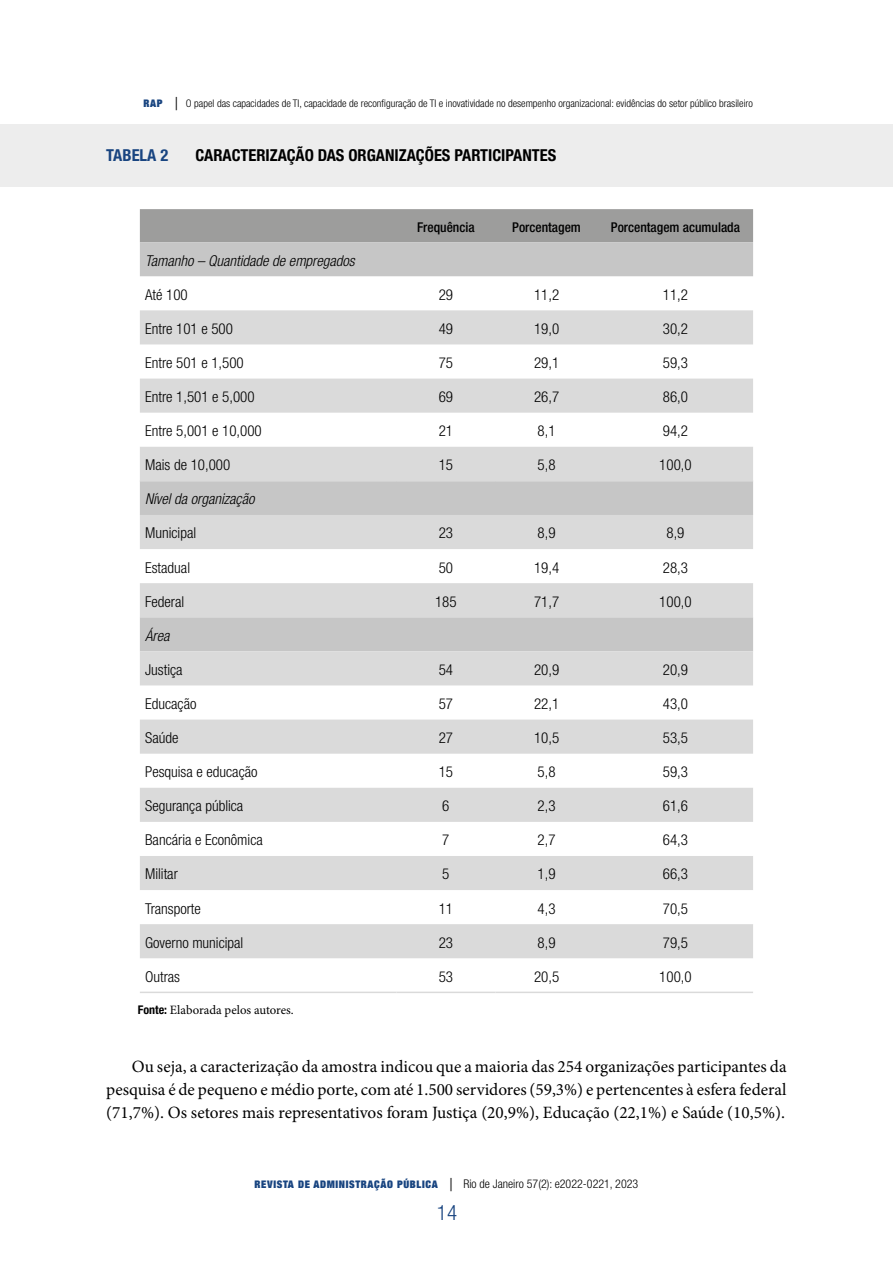
<style>
.page{position:relative;width:893px;height:1263px;background:#fff}
.page>*{position:absolute;margin:0;border:0;box-sizing:border-box;transform-origin:0 0}
.t1{font:300 condensed 21px "Helvetica Neue LT Std";color:#184480}
.t2{font:17.25px/23.1px "Minion Pro";color:#000;text-align:justify}
.t3{font:700 condensed 16.5px "Helvetica Neue LT Std";color:#000}
.t4{font:700 condensed 16.5px "Helvetica Neue LT Std";color:#184480}
.t5{font:300 condensed 15px "Helvetica Neue LT Std";color:#000}
.t6{font:italic 300 condensed 15px "Helvetica Neue LT Std";color:#000}
.t7{font:500 condensed 13.5px "Helvetica Neue LT Std";color:#000}
.t8{font:12.75px "Minion Pro";color:#000}
.t9{font:300 condensed 12px "Helvetica Neue LT Std";color:#000}
.t10{font:300 condensed 10.5px "Helvetica Neue LT Std";color:#000}
.s1{font-family:"Helvetica Neue";font-weight:900;font-stretch:expanded;color:#184480}
.s2{font-size:18px}
.s3{font-family:"Helvetica Neue LT Std";font-weight:700;font-stretch:condensed;font-size:12px}
.s4{font-family:"Helvetica Neue";font-weight:900;font-stretch:expanded;font-size:10.5px;color:#184480}
</style>
<div class="page">
<div style="left:0;top:124px;width:893px;height:63px;background:#ededed"></div>
<div style="left:140px;top:209px;width:613px;height:33px;background:#9d9d9c"></div>
<div style="left:140px;top:242px;width:613px;height:35px;background:#c6c6c6"></div>
<svg style="left:140px;top:310px;width:613px;height:648px;fill:#dadada"></svg>
<hr style="left:140px;top:991px;width:256px;height:2px;background:#dadada">
<hr style="left:396px;top:991px;width:99px;height:2px;background:#dadada">
<hr style="left:495px;top:991px;width:103px;height:2px;background:#dadada">
<hr style="left:598px;top:991px;width:155px;height:2px;background:#dadada">
<hr style="left:140px;top:480px;width:256px;height:2px;background:#dadada">
<hr style="left:396px;top:480px;width:99px;height:2px;background:#dadada">
<hr style="left:495px;top:480px;width:103px;height:2px;background:#dadada">
<hr style="left:598px;top:480px;width:155px;height:2px;background:#dadada">
<p class="t10" style="left:143px;top:98px;width:611px"><span class="s1">RAP</span> <span class="s2">|</span> O papel das capacidades de TI, capacidade de reconfiguração de TI e inovatividade no desempenho organizacional: evidências do setor público brasileiro</p>
<p class="t4" style="left:106px;top:145px;width:63px">TABELA 2</p>
<p class="t3" style="left:196px;top:145px;width:362px">CARACTERIZAÇÃO DAS ORGANIZAÇÕES PARTICIPANTES</p>
<p class="t7" style="left:417px;top:219px;width:59px">Frequência</p>
<p class="t7" style="left:512px;top:219px;width:70px">Porcentagem</p>
<p class="t7" style="left:611px;top:219px;width:131px">Porcentagem acumulada</p>
<p class="t6" style="left:145px;top:252px;width:211px">Tamanho – Quantidade de empregados</p>
<p class="t5" style="left:145px;top:286px;width:44px">Até 100</p>
<p class="t5" style="left:439px;top:286px;width:16px">29</p>
<p class="t5" style="left:534px;top:286px;width:27px">11,2</p>
<p class="t5" style="left:663px;top:286px;width:27px">11,2</p>
<p class="t5" style="left:145px;top:320px;width:89px">Entre 101 e 500</p>
<p class="t5" style="left:439px;top:320px;width:16px">49</p>
<p class="t5" style="left:534px;top:320px;width:27px">19,0</p>
<p class="t5" style="left:663px;top:320px;width:27px">30,2</p>
<p class="t5" style="left:145px;top:354px;width:100px">Entre 501 e 1,500</p>
<p class="t5" style="left:439px;top:354px;width:16px">75</p>
<p class="t5" style="left:534px;top:354px;width:27px">29,1</p>
<p class="t5" style="left:663px;top:354px;width:27px">59,3</p>
<p class="t5" style="left:145px;top:388px;width:111px">Entre 1,501 e 5,000</p>
<p class="t5" style="left:439px;top:388px;width:16px">69</p>
<p class="t5" style="left:534px;top:388px;width:27px">26,7</p>
<p class="t5" style="left:663px;top:388px;width:27px">86,0</p>
<p class="t5" style="left:145px;top:422px;width:118px">Entre 5,001 e 10,000</p>
<p class="t5" style="left:439px;top:422px;width:16px">21</p>
<p class="t5" style="left:538px;top:422px;width:20px">8,1</p>
<p class="t5" style="left:663px;top:422px;width:27px">94,2</p>
<p class="t5" style="left:145px;top:456px;width:87px">Mais de 10,000</p>
<p class="t5" style="left:439px;top:456px;width:16px">15</p>
<p class="t5" style="left:538px;top:456px;width:20px">5,8</p>
<p class="t5" style="left:659px;top:456px;width:34px">100,0</p>
<p class="t6" style="left:145px;top:490px;width:111px">Nível da organização</p>
<p class="t5" style="left:145px;top:524px;width:53px">Municipal</p>
<p class="t5" style="left:439px;top:524px;width:16px">23</p>
<p class="t5" style="left:538px;top:524px;width:19px">8,9</p>
<p class="t5" style="left:666px;top:524px;width:19px">8,9</p>
<p class="t5" style="left:145px;top:559px;width:46px">Estadual</p>
<p class="t5" style="left:439px;top:559px;width:16px">50</p>
<p class="t5" style="left:534px;top:559px;width:27px">19,4</p>
<p class="t5" style="left:663px;top:559px;width:27px">28,3</p>
<p class="t5" style="left:145px;top:593px;width:41px">Federal</p>
<p class="t5" style="left:435px;top:593px;width:23px">185</p>
<p class="t5" style="left:534px;top:593px;width:27px">71,7</p>
<p class="t5" style="left:659px;top:593px;width:34px">100,0</p>
<p class="t6" style="left:145px;top:627px;width:26px">Área</p>
<p class="t5" style="left:145px;top:661px;width:39px">Justiça</p>
<p class="t5" style="left:439px;top:661px;width:16px">54</p>
<p class="t5" style="left:534px;top:661px;width:27px">20,9</p>
<p class="t5" style="left:663px;top:661px;width:27px">20,9</p>
<p class="t5" style="left:145px;top:695px;width:53px">Educação</p>
<p class="t5" style="left:439px;top:695px;width:16px">57</p>
<p class="t5" style="left:534px;top:695px;width:27px">22,1</p>
<p class="t5" style="left:663px;top:695px;width:27px">43,0</p>
<p class="t5" style="left:145px;top:729px;width:35px">Saúde</p>
<p class="t5" style="left:439px;top:729px;width:16px">27</p>
<p class="t5" style="left:534px;top:729px;width:27px">10,5</p>
<p class="t5" style="left:663px;top:729px;width:27px">53,5</p>
<p class="t5" style="left:145px;top:763px;width:114px">Pesquisa e educação</p>
<p class="t5" style="left:439px;top:763px;width:16px">15</p>
<p class="t5" style="left:538px;top:763px;width:19px">5,8</p>
<p class="t5" style="left:663px;top:763px;width:27px">59,3</p>
<p class="t5" style="left:145px;top:797px;width:100px">Segurança pública</p>
<p class="t5" style="left:442px;top:797px;width:9px">6</p>
<p class="t5" style="left:538px;top:797px;width:19px">2,3</p>
<p class="t5" style="left:663px;top:797px;width:27px">61,6</p>
<p class="t5" style="left:145px;top:831px;width:119px">Bancária e Econômica</p>
<p class="t5" style="left:442px;top:831px;width:9px">7</p>
<p class="t5" style="left:538px;top:831px;width:19px">2,7</p>
<p class="t5" style="left:663px;top:831px;width:27px">64,3</p>
<p class="t5" style="left:145px;top:865px;width:34px">Militar</p>
<p class="t5" style="left:442px;top:865px;width:9px">5</p>
<p class="t5" style="left:538px;top:865px;width:19px">1,9</p>
<p class="t5" style="left:663px;top:865px;width:27px">66,3</p>
<p class="t5" style="left:145px;top:900px;width:57px">Transporte</p>
<p class="t5" style="left:439px;top:900px;width:16px">11</p>
<p class="t5" style="left:538px;top:900px;width:19px">4,3</p>
<p class="t5" style="left:663px;top:900px;width:27px">70,5</p>
<p class="t5" style="left:145px;top:934px;width:100px">Governo municipal</p>
<p class="t5" style="left:439px;top:934px;width:16px">23</p>
<p class="t5" style="left:538px;top:934px;width:19px">8,9</p>
<p class="t5" style="left:663px;top:934px;width:27px">79,5</p>
<p class="t5" style="left:145px;top:968px;width:37px">Outras</p>
<p class="t5" style="left:439px;top:968px;width:16px">53</p>
<p class="t5" style="left:534px;top:968px;width:27px">20,5</p>
<p class="t5" style="left:659px;top:968px;width:34px">100,0</p>
<p class="t8" style="left:138px;top:1001px;width:157px"><span class="s3">Fonte:</span> Elaborada pelos autores.</p>
<p class="t2" style="left:106px;top:1055px;width:682px;text-indent:26px">Ou seja, a caracterização da amostra indicou que a maioria das 254 organizações participantes da pesquisa é de pequeno e médio porte, com até 1.500 servidores (59,3%) e pertencentes à esfera federal (71,7%). Os setores mais representativos foram Justiça (20,9%), Educação (22,1%) e Saúde (10,5%).</p>
<p class="t9" style="left:255px;top:1176px;width:385px"><span class="s4">REVISTA DE ADMINISTRAÇÃO PÚBLICA</span> <span class="s2">|</span> Rio de Janeiro 57(2): e2022-0221, 2023</p>
<h1 class="t1" style="left:437px;top:1200px;width:22px">14</h1>
</div>
